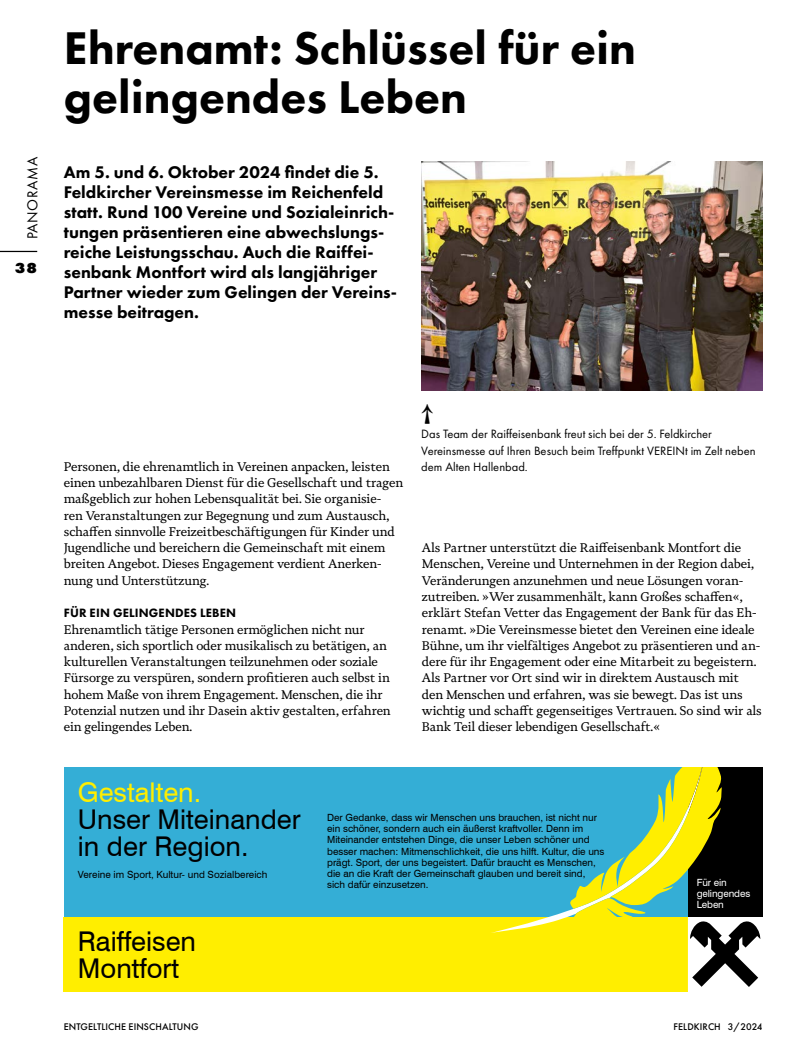
<style>
.page{position:relative;width:805px;height:1053px;background:#fff}
.page>*{position:absolute;margin:0;border:0;box-sizing:border-box;transform-origin:0 0}
.t1{font:800 47.5px/48.8px "Futura PT";color:#000}
.t2{font:27.25px/27.2px "Swiss 721 BT";color:#000}
.t3{font:27.25px "Swiss 721 BT";color:#fe0}
.t4{font:900 22.5px "Novela";color:#000}
.t5{font:800 17.5px/20px "Futura PT";color:#000}
.t6{font:15px "Futura PT";letter-spacing:.04em;color:#000}
.t7{font:800 15px "Futura PT";color:#000}
.t8{font:12.5px/16.2px "Novela";letter-spacing:-.01em;color:#000}
.t9{font:12.5px/16.2px "Futura PT";color:#000}
.t10{font:800 12.5px "Futura PT";letter-spacing:.01em;color:#000}
.t11{font:500 10px "Futura PT";letter-spacing:.01em;color:#000}
.t12{font:9.88px/11.1px "Swiss 721 BT";color:#000}
.t13{font:9.88px/11.1px "Swiss 721 BT";letter-spacing:-.01em;color:#fff}
</style>
<div class="page">
<hr style="left:0;top:251px;width:37px;height:1px;background:#000">
<div style="left:64px;top:767px;width:698px;height:149px;background:#34aed6"></div>
<div style="left:64px;top:916px;width:623px;height:75px;background:#fe0"></div>
<svg style="left:490px;top:912px;width:72px;height:20px"></svg>
<svg style="left:562px;top:767px;width:200px;height:224px"></svg>
<img style="left:421px;top:162px;width:341px;height:228px">
<p class="t6" style="left:24px;top:239px;width:84px;rotate:-90deg">PANORAMA</p>
<p class="t7" style="left:15px;top:258px;width:24px">38</p>
<h1 class="t1" style="left:64px;top:23px;width:573px">Ehrenamt: Schlüssel für ein gelingendes Leben</h1>
<p class="t5" style="left:64px;top:162px;width:334px">Am 5. und 6. Oktober 2024 findet die 5.<br>Feldkircher Vereinsmesse im Reichenfeld statt. Rund 100 Vereine und Sozialeinrich&shy;tungen präsentieren eine abwechslungs&shy;reiche Leistungsschau. Auch die Raiffei&shy;senbank Montfort wird als langjähriger Partner wieder zum Gelingen der Vereins&shy;messe beitragen.</p>
<p class="t8" style="left:64px;top:458px;width:341px">Personen, die ehrenamtlich in Vereinen anpacken, leisten einen unbezahlbaren Dienst für die Gesellschaft und tragen maßgeblich zur hohen Lebensqualität bei. Sie organisie&shy;ren Veranstaltungen zur Begegnung und zum Austausch, schaffen sinnvolle Freizeitbeschäftigungen für Kinder und Jugendliche und bereichern die Gemeinschaft mit einem breiten Angebot. Dieses Engagement verdient Anerken&shy;nung und Unterstützung.</p>
<p class="t10" style="left:64px;top:605px;width:174px">FÜR EIN GELINGENDES LEBEN</p>
<p class="t8" style="left:64px;top:621px;width:328px">Ehrenamtlich tätige Personen ermöglichen nicht nur anderen, sich sportlich oder musikalisch zu betätigen, an kulturellen Veranstaltungen teilzunehmen oder soziale Fürsorge zu verspüren, sondern profitieren auch selbst in hohem Maße von ihrem Engagement. Menschen, die ihr Potenzial nutzen und ihr Dasein aktiv gestalten, erfahren ein gelingendes Leben.</p>
<h3 class="t4" style="left:421px;top:399px;width:14px">↑</h3>
<p class="t9" style="left:421px;top:426px;width:336px">Das Team der Raiffeisenbank freut sich bei der 5. Feldkircher<br>Vereinsmesse auf Ihren Besuch beim Treffpunkt VEREINt im Zelt neben dem Alten Hallenbad.</p>
<p class="t8" style="left:422px;top:539px;width:341px">Als Partner unterstützt die Raiffeisenbank Montfort die Menschen, Vereine und Unternehmen in der Region dabei, Veränderungen anzunehmen und neue Lösungen voran&shy;zutreiben. »Wer zusammenhält, kann Großes schaffen«, erklärt Stefan Vetter das Engagement der Bank für das Eh&shy;renamt. »Die Vereinsmesse bietet den Vereinen eine ideale Bühne, um ihr vielfältiges Angebot zu präsentieren und an&shy;dere für ihr Engagement oder eine Mitarbeit zu begeistern.<br>Als Partner vor Ort sind wir in direktem Austausch mit den Menschen und erfahren, was sie bewegt. Das ist uns wichtig und schafft gegenseitiges Vertrauen. So sind wir als Bank Teil dieser lebendigen Gesellschaft.«</p>
<h2 class="t3" style="left:78px;top:775px;width:125px">Gestalten.</h2>
<h2 class="t2" style="left:78px;top:805px;width:224px">Unser Miteinander in der Region.</h2>
<p class="t12" style="left:78px;top:868px;width:191px">Vereine im Sport, Kultur- und Sozialbereich</p>
<h2 class="t2" style="left:78px;top:926px;width:120px">Raiffeisen<br>Montfort</h2>
<p class="t11" style="left:64px;top:1020px;width:136px">ENTGELTLICHE EINSCHALTUNG</p>
<p class="t12" style="left:327px;top:811px;width:279px">Der Gedanke, dass wir Menschen uns brauchen, ist nicht nur ein schöner, sondern auch ein äußerst kraftvoller. Denn im Miteinander entstehen Dinge, die unser Leben schöner und besser machen: Mitmenschlichkeit, die uns hilft. Kultur, die uns prägt. Sport, der uns begeistert. Dafür braucht es Menschen, die an die Kraft der Gemeinschaft glauben und bereit sind, sich dafür einzusetzen.</p>
<p class="t13" style="left:696px;top:876px;width:55px">Für ein gelingendes<br>Leben</p>
<p class="t11" style="left:673px;top:1020px;width:90px">FELDKIRCH 3/2024</p>
</div>
